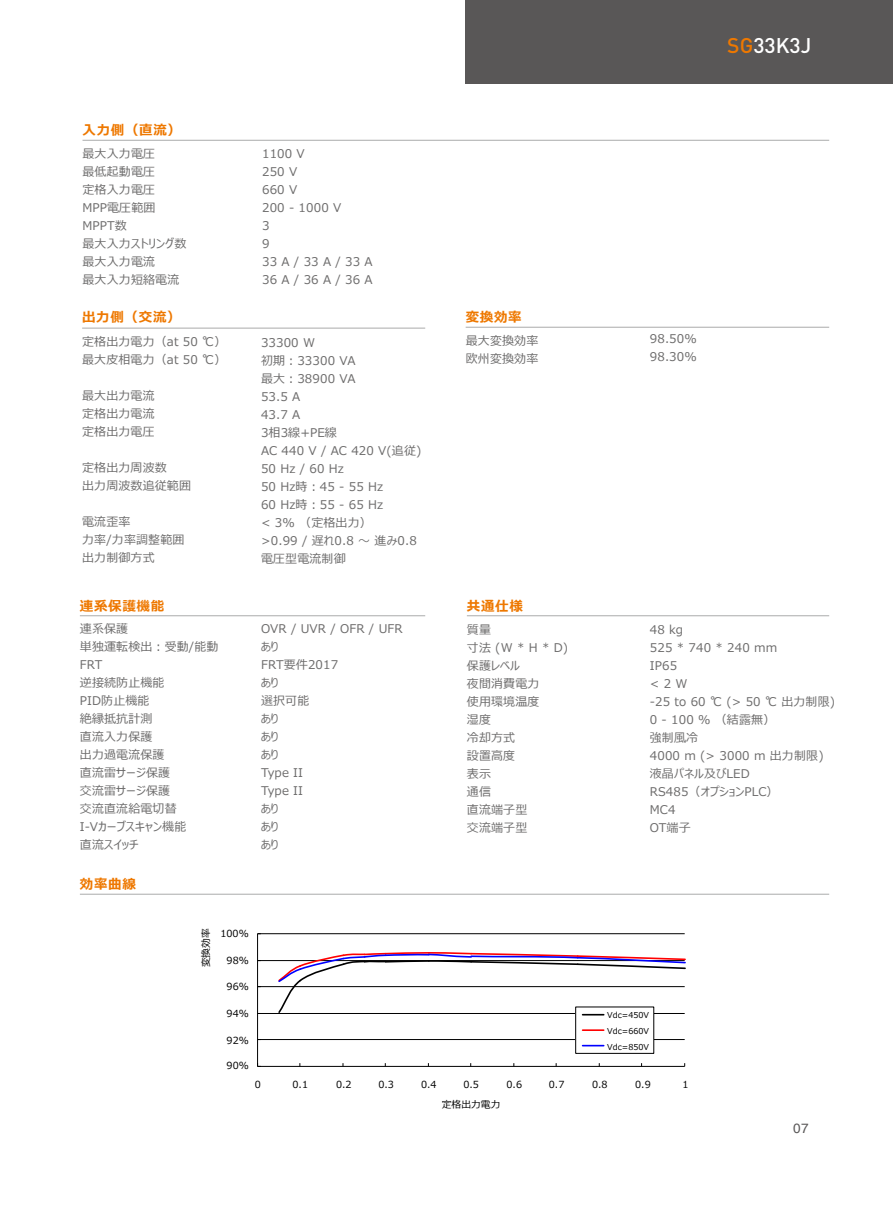
<style>
.page{position:relative;width:893px;height:1212px;background:#fff}
.page>*{position:absolute;margin:0;border:0;box-sizing:border-box;transform-origin:0 0}
.t1{font:500 21px "DIN";color:#fff}
.t2{font:700 13.5px "Meiryo UI";letter-spacing:.05em;color:#ee7800}
.t3{font:13.5px "Helvetica";color:#595757}
.t4{font:12px/18px "Meiryo UI";letter-spacing:.01em;color:#6d6c6c}
.t5{font:9.75px "Meiryo UI";color:#000}
.t6{font:8.1px "Meiryo UI";color:#000}
.s1{color:#ee7800}
</style>
<div class="page">
<div style="left:466px;top:0;width:427px;height:84px;background:#595757"></div>
<hr style="left:83px;top:140px;width:746px;height:1px;background:#aaabab">
<hr style="left:82px;top:328px;width:343px;height:1px;background:#aaabab">
<hr style="left:80px;top:615px;width:345px;height:1px;background:#aaabab">
<hr style="left:467px;top:615px;width:362px;height:1px;background:#aaabab">
<hr style="left:466px;top:327px;width:363px;height:1px;background:#aaabab">
<hr style="left:258px;top:933px;width:427px;height:1px;background:#000">
<hr style="left:258px;top:960px;width:427px;height:1px;background:#000">
<hr style="left:258px;top:986px;width:427px;height:1px;background:#000">
<hr style="left:258px;top:1013px;width:427px;height:1px;background:#000">
<hr style="left:258px;top:1039px;width:427px;height:1px;background:#000">
<hr style="left:257px;top:934px;width:1px;height:132px;background:#000">
<hr style="left:258px;top:1066px;width:427px;height:1px;background:#000">
<div style="left:576px;top:1007px;width:78px;height:46px;background:#fff"></div>
<div style="left:575px;top:1006px;width:79px;height:48px;border:1px solid #000"></div>
<svg style="left:277px;top:952px;width:408px;height:63px"></svg>
<hr style="left:583px;top:1029px;width:21px;height:2px;background:#f00">
<svg style="left:583px;top:1045px;width:21px;height:1px"></svg>
<hr style="left:80px;top:894px;width:749px;height:1px;background:#aaabab">
<p class="t2" style="left:83px;top:121px;width:100px">入力側（直流）</p>
<p class="t4" style="left:83px;top:145px;width:105px">最大入力電圧<br>最低起動電圧<br>定格入力電圧<br>MPP電圧範囲<br>MPPT数<br>最大入力ストリング数最大入力電流<br>最大入力短絡電流</p>
<p class="t4" style="left:262px;top:145px;width:112px">1100 V<br>250 V<br>660 V<br>200 - 1000 V<br>3<br>9<br>33 A / 33 A / 33 A<br>36 A / 36 A / 36 A</p>
<p class="t2" style="left:82px;top:308px;width:100px">出力側（交流）</p>
<p class="t4" style="left:82px;top:334px;width:146px">定格出力電力（at 50 ℃）最大皮相電力（at 50 ℃）</p>
<p class="t4" style="left:82px;top:388px;width:74px;text-align:justify">最大出力電流定格出力電流定格出力電圧</p>
<p class="t4" style="left:82px;top:460px;width:110px">定格出力周波数<br>出力周波数追従範囲</p>
<p class="t4" style="left:82px;top:514px;width:104px">電流歪率<br>力率/力率調整範囲出力制御方式</p>
<p class="t4" style="left:261px;top:334px;width:162px">33300 W<br>初期：33300 VA<br>最大：38900 VA<br>53.5 A<br>43.7 A<br>3相3線+PE線<br>AC 440 V / AC 420 V(追従)<br>50 Hz / 60 Hz<br>50 Hz時：45 - 55 Hz<br>60 Hz時：55 - 65 Hz<br>&lt; 3% （定格出力）<br>&gt;0.99 / 遅れ0.8 ～ 進み0.8電圧型電流制御</p>
<p class="t2" style="left:80px;top:596px;width:86px">連系保護機能</p>
<p class="t4" style="left:80px;top:620px;width:140px">連系保護<br>単独運転検出：受動/能動<br>FRT<br>逆接続防止機能<br>PID防止機能<br>絶縁抵抗計測<br>直流入力保護<br>出力過電流保護<br>直流雷サージ保護<br>交流雷サージ保護<br>交流直流給電切替<br>I-Vカーブスキャン機能<br>直流スイッチ</p>
<p class="t4" style="left:261px;top:620px;width:143px">OVR / UVR / OFR / UFRあり<br>FRT要件2017<br>あり<br>選択可能<br>あり<br>あり<br>あり<br>Type II<br>Type II<br>あり<br>あり<br>あり</p>
<p class="t2" style="left:80px;top:875px;width:58px">効率曲線</p>
<p class="t5" style="left:199px;top:967px;width:41px;rotate:-90deg">変換効率</p>
<p class="t5" style="left:220px;top:926px;width:30px">100%</p>
<p class="t5" style="left:227px;top:953px;width:24px">98%</p>
<p class="t5" style="left:227px;top:980px;width:24px">96%</p>
<p class="t5" style="left:227px;top:1007px;width:24px">94%</p>
<p class="t5" style="left:227px;top:1033px;width:24px">92%</p>
<p class="t5" style="left:227px;top:1059px;width:24px">90%</p>
<h1 class="t1" style="left:727px;top:32px;width:86px"><span class="s1">SG</span>33K3J</h1>
<p class="t2" style="left:466px;top:308px;width:58px">変換効率</p>
<p class="t4" style="left:466px;top:332px;width:74px">最大変換効率欧州変換効率</p>
<p class="t4" style="left:650px;top:330px;width:48px">98.50%<br>98.30%</p>
<p class="t2" style="left:467px;top:596px;width:58px">共通仕様</p>
<p class="t4" style="left:467px;top:621px;width:103px">質量<br>寸法 (W * H * D)保護レベル<br>夜間消費電力<br>使用環境温度<br>湿度<br>冷却方式<br>設置高度<br>表示<br>通信<br>直流端子型<br>交流端子型</p>
<p class="t4" style="left:650px;top:621px;width:187px">48 kg<br>525 * 740 * 240 mm<br>IP65<br>&lt; 2 W<br>-25 to 60 ℃ (&gt; 50 ℃ 出力制限)<br>0 - 100 % （結露無）<br>強制風冷<br>4000 m (&gt; 3000 m 出力制限)液晶パネル及びLED<br>RS485（オプションPLC）<br>MC4<br>OT端子</p>
<p class="t6" style="left:607px;top:1009px;width:43px">Vdc=450V</p>
<p class="t6" style="left:607px;top:1025px;width:43px">Vdc=660V</p>
<p class="t6" style="left:607px;top:1041px;width:43px">Vdc=850V</p>
<p class="t5" style="left:255px;top:1077px;width:8px">0</p>
<p class="t5" style="left:293px;top:1077px;width:17px">0.1</p>
<p class="t5" style="left:336px;top:1077px;width:17px">0.2</p>
<p class="t5" style="left:378px;top:1077px;width:17px">0.3</p>
<p class="t5" style="left:421px;top:1077px;width:17px">0.4</p>
<p class="t5" style="left:463px;top:1077px;width:17px">0.5</p>
<p class="t5" style="left:507px;top:1077px;width:17px">0.6</p>
<p class="t5" style="left:549px;top:1077px;width:17px">0.7</p>
<p class="t5" style="left:592px;top:1077px;width:17px">0.8</p>
<p class="t5" style="left:635px;top:1077px;width:17px">0.9</p>
<p class="t5" style="left:682px;top:1077px;width:8px">1</p>
<p class="t5" style="left:442px;top:1097px;width:60px">定格出力電力</p>
<p class="t3" style="left:793px;top:1121px;width:17px">07</p>
</div>
